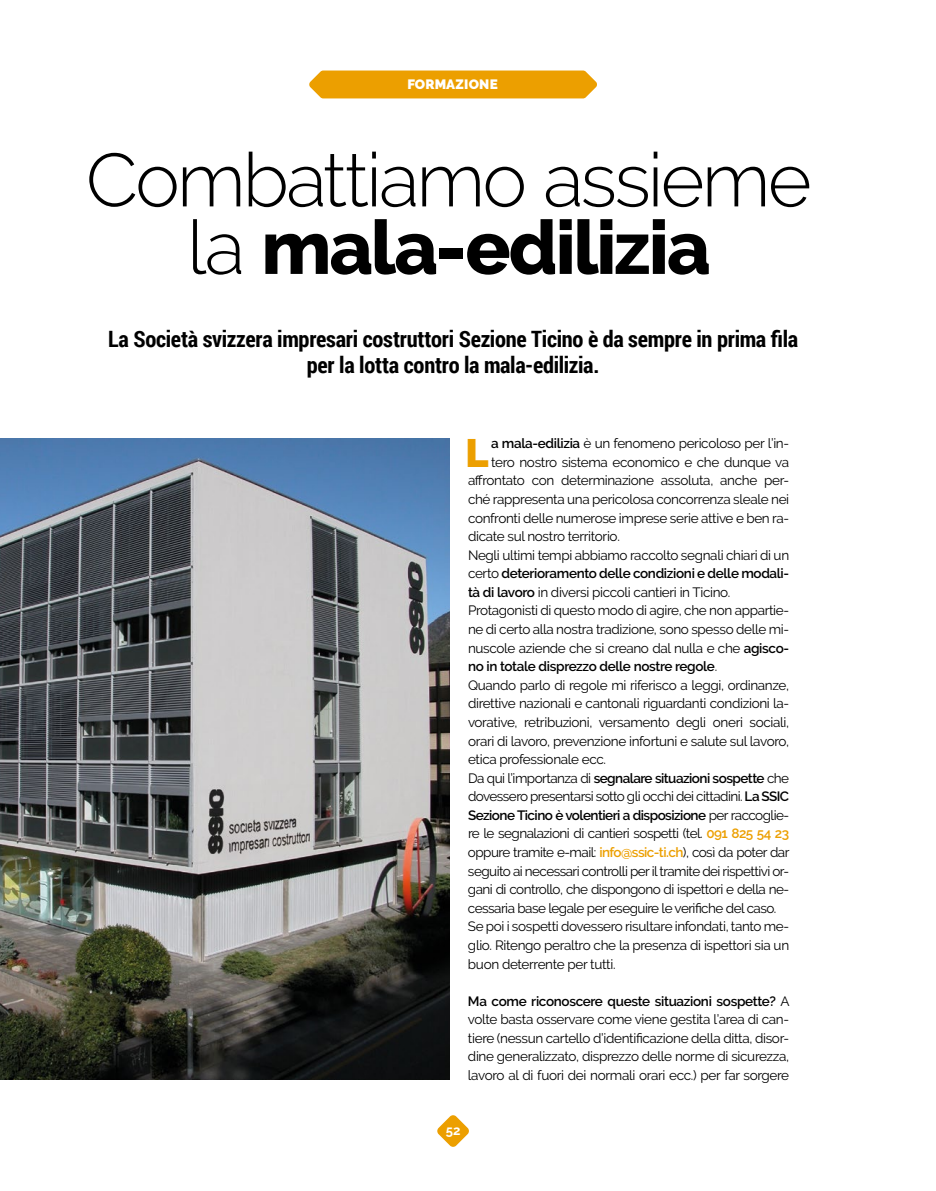
<style>
.page{position:relative;width:936px;height:1191px;background:#fff}
.page>*{position:absolute;margin:0;border:0;box-sizing:border-box;transform-origin:0 0}
.t1{font:300 75px/67.5px "Raleway";letter-spacing:-.035em;color:#000;text-align:center}
.t2{font:900 39.45px "Raleway";color:#ec9f00}
.t3{font:700 22.5px/25.5px "Roboto Condensed";letter-spacing:-.015em;color:#000;text-align:center}
.t4{font:13.5px/18.6px "Raleway";letter-spacing:-.025em;color:#000;text-align:justify}
.t5{font:600 13.5px "Raleway";letter-spacing:-.04em;color:#000}
.t6{font:900 13.5px "Raleway";letter-spacing:.015em;color:#fff}
.t7{font:700 13.05px "Raleway";color:#fff}
.s1{font-weight:800}
.s2{font-weight:600}
.s3{font-weight:400}
.s4{font-weight:600;color:#ec9f00}
</style>
<div class="page">
<svg style="left:437px;top:1115px;width:32px;height:32px"></svg>
<div style="left:309px;top:71px;width:288px;height:27px;background:#ec9f00"></div>
<img style="left:0;top:439px;width:450px;height:641px">
<p class="t6" style="left:407px;top:77px;width:92px">FORMAZIONE</p>
<h1 class="t1" style="left:86px;top:146px;width:727px">Combattiamo assieme la <span class="s1">mala-edilizia</span></h1>
<h3 class="t3" style="left:108px;top:325px;width:691px">La Società svizzera impresari costruttori Sezione Ticino è da sempre in prima fila per la lotta contro la mala-edilizia.</h3>
<h2 class="t2" style="left:465px;top:430px;width:25px">L</h2>
<p class="t4" style="left:491px;top:434px;width:299px"><span class="s2">a mala-edilizia</span> è un fenomeno pericoloso per l’in-</p>
<p class="t4" style="left:491px;top:453px;width:299px">tero nostro sistema economico e che dunque va</p>
<p class="t4" style="left:468px;top:471px;width:323px">affrontato con determinazione assoluta, anche per-</p>
<p class="t4" style="left:468px;top:490px;width:323px">ché rappresenta una pericolosa concorrenza sleale nei</p>
<p class="t4" style="left:468px;top:508px;width:323px">confronti delle numerose imprese serie attive e ben ra-</p>
<p class="t4" style="left:468px;top:527px;width:153px">dicate sul nostro territorio.</p>
<p class="t4" style="left:468px;top:545px;width:323px">Negli ultimi tempi abbiamo raccolto segnali chiari di un</p>
<p class="t5" style="left:468px;top:566px;width:323px"><span class="s3">certo</span> deterioramento delle condizioni e delle modali-</p>
<p class="t4" style="left:468px;top:583px;width:264px"><span class="s2">tà di lavoro</span> in diversi piccoli cantieri in Ticino.</p>
<p class="t4" style="left:468px;top:601px;width:323px">Protagonisti di questo modo di agire, che non appartie-</p>
<p class="t4" style="left:468px;top:620px;width:323px">ne di certo alla nostra tradizione, sono spesso delle mi-</p>
<p class="t4" style="left:468px;top:638px;width:323px">nuscole aziende che si creano dal nulla e che <span class="s2">agisco-</span></p>
<p class="t5" style="left:468px;top:658px;width:251px">no in totale disprezzo delle nostre regole<span class="s3">.</span></p>
<p class="t4" style="left:468px;top:675px;width:323px">Quando parlo di regole mi riferisco a leggi, ordinanze,</p>
<p class="t4" style="left:468px;top:694px;width:323px">direttive nazionali e cantonali riguardanti condizioni la-</p>
<p class="t4" style="left:468px;top:713px;width:323px">vorative, retribuzioni, versamento degli oneri sociali,</p>
<p class="t4" style="left:468px;top:731px;width:323px">orari di lavoro, prevenzione infortuni e salute sul lavoro,</p>
<p class="t4" style="left:468px;top:750px;width:140px">etica professionale ecc.</p>
<p class="t5" style="left:468px;top:770px;width:323px"><span class="s3">Da qui l’importanza di</span> segnalare situazioni sospette <span class="s3">che</span></p>
<p class="t4" style="left:468px;top:787px;width:323px">dovessero presentarsi sotto gli occhi dei cittadini. <span class="s2">La SSIC</span></p>
<p class="t5" style="left:468px;top:807px;width:323px">Sezione Ticino è volentieri a disposizione <span class="s3">per raccoglie-</span></p>
<p class="t4" style="left:468px;top:824px;width:323px">re le segnalazioni di cantieri sospetti (tel. <span class="s4">091 825 54 23</span></p>
<p class="t4" style="left:468px;top:843px;width:323px">oppure tramite e-mail: <span class="s4">info@ssic-ti.ch</span>), così da poter dar</p>
<p class="t4" style="left:468px;top:861px;width:323px">seguito ai necessari controlli per il tramite dei rispettivi or-</p>
<p class="t4" style="left:468px;top:880px;width:323px">gani di controllo, che dispongono di ispettori e della ne-</p>
<p class="t4" style="left:468px;top:898px;width:310px">cessaria base legale per eseguire le verifiche del caso.</p>
<p class="t4" style="left:468px;top:917px;width:323px">Se poi i sospetti dovessero risultare infondati, tanto me-</p>
<p class="t4" style="left:468px;top:935px;width:323px">glio. Ritengo peraltro che la presenza di ispettori sia un</p>
<p class="t4" style="left:468px;top:954px;width:149px">buon deterrente per tutti.</p>
<p class="t4" style="left:468px;top:991px;width:323px"><span class="s2">Ma come riconoscere queste situazioni sospette?</span> A volte basta osservare come viene gestita l’area di can&shy;tiere (nessun cartello d’identificazione della ditta, disor&shy;dine generalizzato, disprezzo delle norme di sicurezza, lavoro al di fuori dei normali orari ecc.) per far sorgere</p>
<p class="t7" style="left:445px;top:1123px;width:16px">52</p>
</div>
